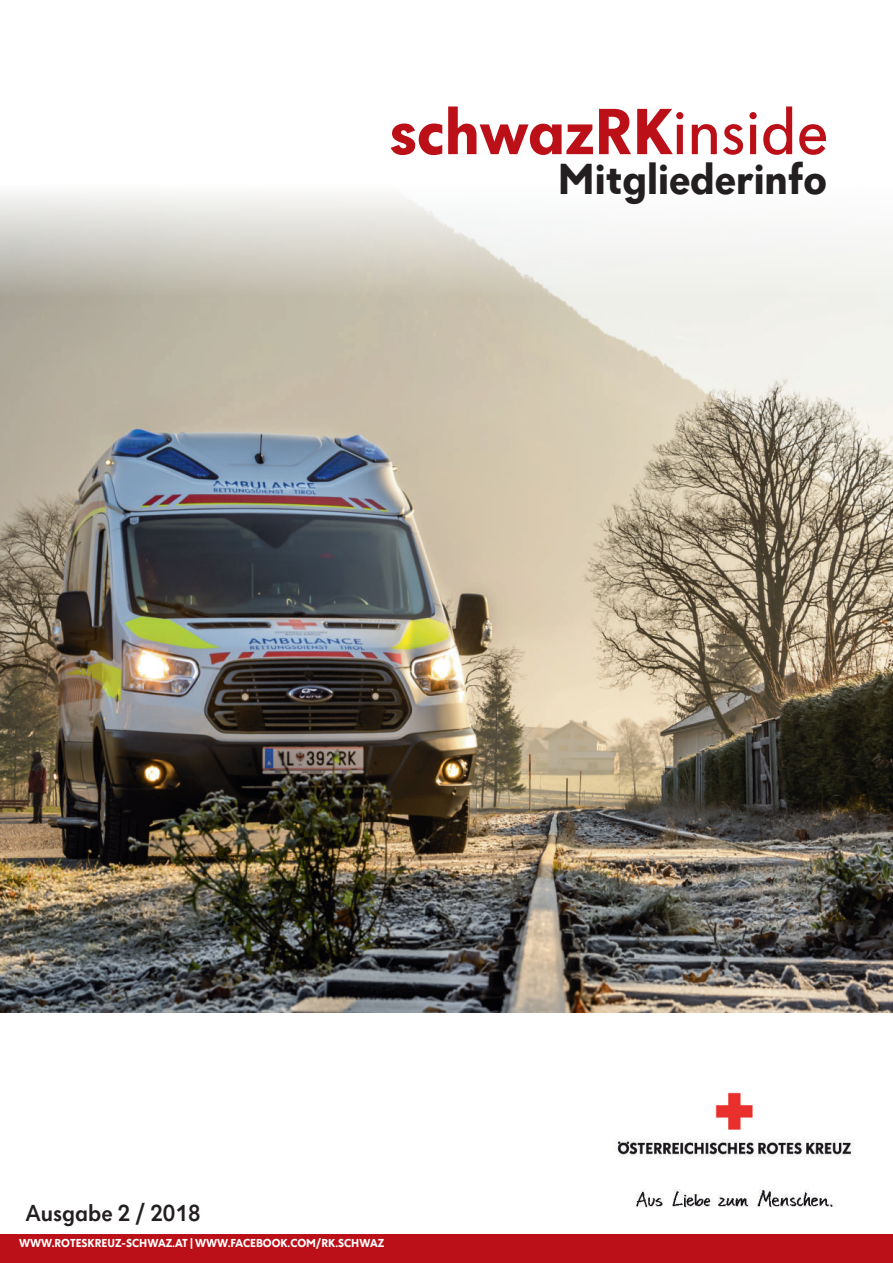
<style>
.page{position:relative;width:893px;height:1263px;background:#fff}
.page>*{position:absolute;margin:0;border:0;box-sizing:border-box;transform-origin:0 0}
.t1{font:700 67.5px "Dunant";color:#bb1018}
.t2{font:700 45px "Dunant";color:#231f20}
.t3{font:500 24px "Dunant";color:#231f20}
.t4{font:700 12px "Dunant";color:#fff}
.s1{font-weight:400}
</style>
<div class="page">
<div style="left:0;top:1234px;width:893px;height:29px;background:#bb1018"></div>
<img style="left:617px;top:1092px;width:236px;height:116px">
<img style="left:0;top:297px;width:893px;height:715px">
<svg style="left:0;top:193px;width:893px;height:104px"></svg>
<h1 class="t1" style="left:389px;top:104px;width:440px">schwazRK<span class="s1">inside</span></h1>
<h2 class="t2" style="left:558px;top:160px;width:271px">Mitgliederinfo</h2>
<h3 class="t3" style="left:25px;top:1203px;width:177px">Ausgabe 2 / 2018</h3>
<p class="t4" style="left:19px;top:1238px;width:367px">WWW.ROTESKREUZ-SCHWAZ.AT | WWW.FACEBOOK.COM/RK.SCHWAZ</p>
</div>
